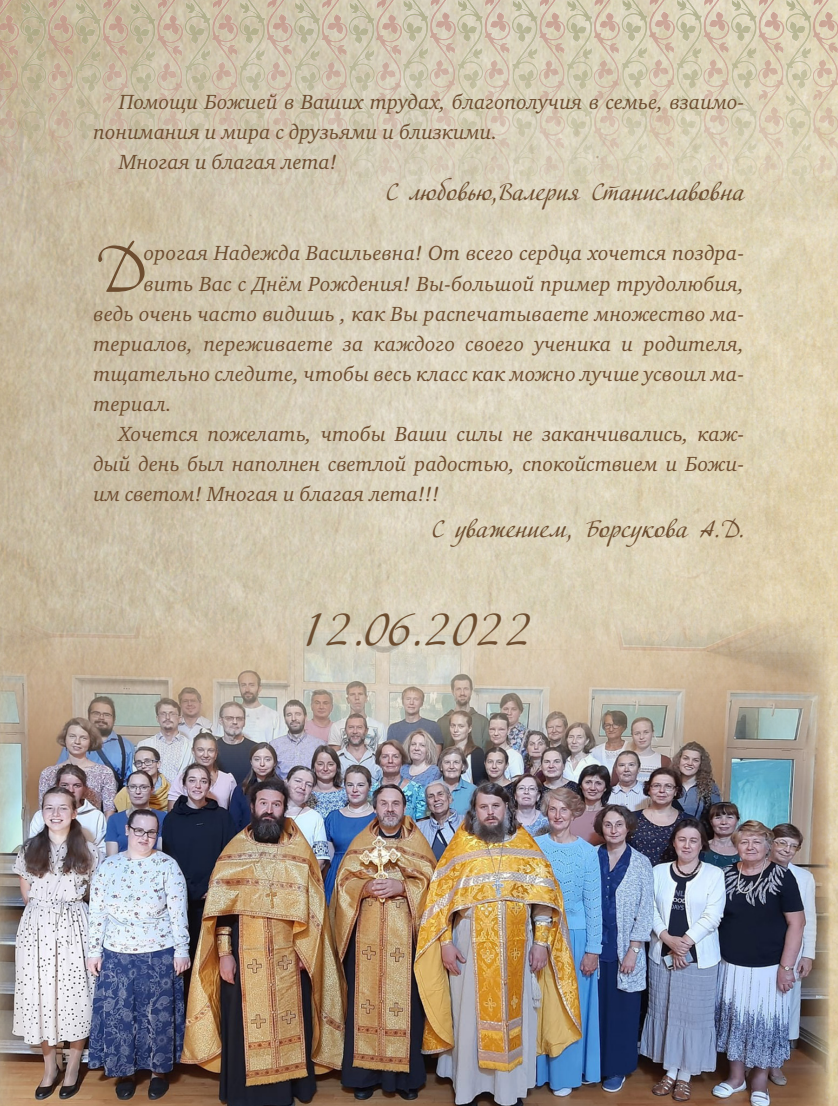
<style>
.page{position:relative;width:838px;height:1106px;background:#fff}
.page>*{position:absolute;margin:0;border:0;box-sizing:border-box;transform-origin:0 0}
.t1{font:63.9px "Adventure C";color:#6d4d30}
.t2{font:45px "Adventure C";color:#6d4d30}
.t3{font:24px "Adventure C";letter-spacing:.01em;color:#6d4d30}
.t4{font:italic 21px "Charter C";letter-spacing:.01em;color:#6d4d30}
</style>
<div class="page">
<img style="left:0;top:221px;width:838px;height:885px">
<img style="left:0;top:0;width:838px;height:221px">
<img style="left:0;top:605px;width:832px;height:501px">
<p class="t4" style="left:119px;top:90px;width:627px">Помощи Божией в Ваших трудах, благополучия в семье, взаимо-</p>
<p class="t4" style="left:94px;top:120px;width:405px">понимания и мира с друзьями и близкими.</p>
<p class="t4" style="left:119px;top:150px;width:220px">Многая и благая лета!</p>
<p class="t3" style="left:386px;top:178px;width:360px">С любовью,Валерия Станиславовна</p>
<h1 class="t1" style="left:94px;top:231px;width:49px">Д</h1>
<p class="t4" style="left:144px;top:242px;width:602px">орогая Надежда Васильевна! От всего сердца хочется поздра-</p>
<p class="t4" style="left:144px;top:272px;width:602px">вить Вас с Днём Рождения! Вы-большой пример трудолюбия,</p>
<p class="t4" style="left:94px;top:302px;width:652px">ведь очень часто видишь , как Вы распечатываете множество ма-</p>
<p class="t4" style="left:94px;top:332px;width:652px">териалов, переживаете за каждого своего ученика и родителя,</p>
<p class="t4" style="left:94px;top:362px;width:652px">тщательно следите, чтобы весь класс как можно лучше усвоил ма-</p>
<p class="t4" style="left:94px;top:392px;width:80px">териал.</p>
<p class="t4" style="left:119px;top:422px;width:627px">Хочется пожелать, чтобы Ваши силы не заканчивались, каж-</p>
<p class="t4" style="left:94px;top:452px;width:652px">дый день был наполнен светлой радостью, спокойствием и Божи-</p>
<p class="t4" style="left:94px;top:482px;width:347px">им светом! Многая и благая лета!!!</p>
<p class="t3" style="left:432px;top:514px;width:314px">С уважением, Борсукова А.Д.</p>
<h2 class="t2" style="left:301px;top:603px;width:233px">12.06.2022</h2>
</div>
